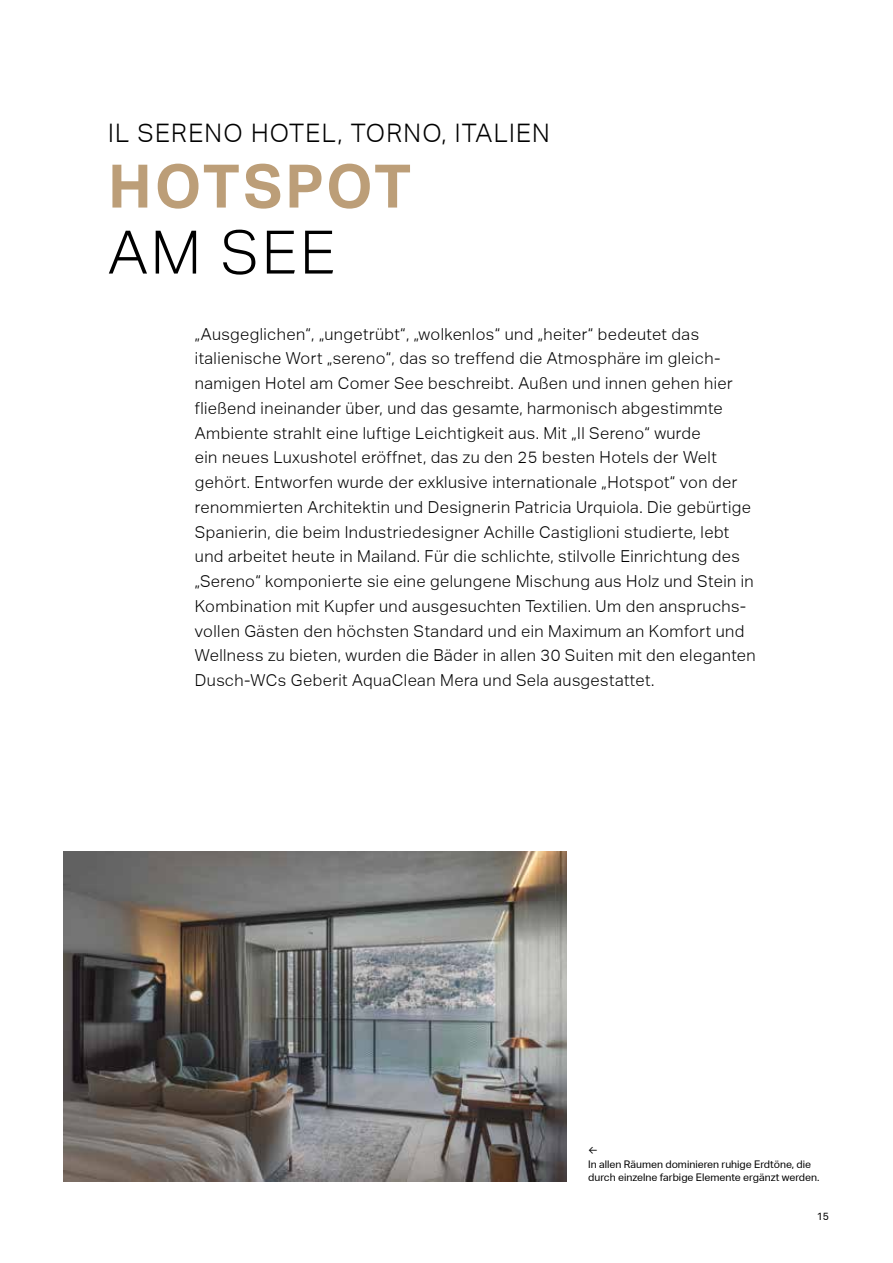
<style>
.page{position:relative;width:893px;height:1263px;background:#fff}
.page>*{position:absolute;margin:0;border:0;box-sizing:border-box;transform-origin:0 0}
.t1{font:700 60px "Aktiv Grotesk Geberit";letter-spacing:.045em;color:#bc9e78}
.t2{font:300 60px "Aktiv Grotesk Geberit";color:#000}
.t3{font:300 25.5px "Aktiv Grotesk Geberit";letter-spacing:.05em;color:#000}
.t4{font:300 16.5px/24.8px "Aktiv Grotesk Geberit";letter-spacing:.025em;color:#000}
.t5{font:10.5px/13.5px "Aktiv Grotesk Geberit";color:#000}
</style>
<div class="page">
<img style="left:64px;top:851px;width:503px;height:330px">
<h2 class="t3" style="left:108px;top:118px;width:443px">IL SERENO HOTEL, TORNO, ITALIEN</h2>
<h1 class="t1" style="left:108px;top:152px;width:305px">HOTSPOT</h1>
<h1 class="t2" style="left:108px;top:218px;width:229px">AM SEE</h1>
<p class="t4" style="left:195px;top:321px;width:562px">„Ausgeglichen“, „ungetrübt“, „wolkenlos“ und „heiter“ bedeutet das italienische Wort „sereno“, das so treffend die Atmosphäre im gleich&shy;namigen Hotel am Comer See beschreibt. Außen und innen gehen hier fließend ineinander über, und das gesamte, harmonisch abgestimmte Ambiente strahlt eine luftige Leichtigkeit aus. Mit „Il Sereno“ wurde<br>ein neues Luxushotel eröffnet, das zu den 25 besten Hotels der Welt gehört. Entworfen wurde der exklusive internationale „Hotspot“ von der renommierten Architektin und Designerin Patricia Urquiola. Die gebürtige Spanierin, die beim Industriedesigner Achille Castiglioni studierte, lebt und arbeitet heute in Mailand. Für die schlichte, stilvolle Einrichtung des „Sereno“ komponierte sie eine gelungene Mischung aus Holz und Stein in Kombination mit Kupfer und ausgesuchten Textilien. Um den anspruchs&shy;vollen Gästen den höchsten Standard und ein Maximum an Komfort und Wellness zu bieten, wurden die Bäder in allen 30 Suiten mit den eleganten Dusch-WCs Geberit AquaClean Mera und Sela ausgestattet.</p>
<p class="t5" style="left:588px;top:1144px;width:233px">←<br>In allen Räumen dominieren ruhige Erdtöne, die durch einzelne farbige Elemente ergänzt werden.</p>
<p class="t5" style="left:817px;top:1210px;width:14px">15</p>
</div>
